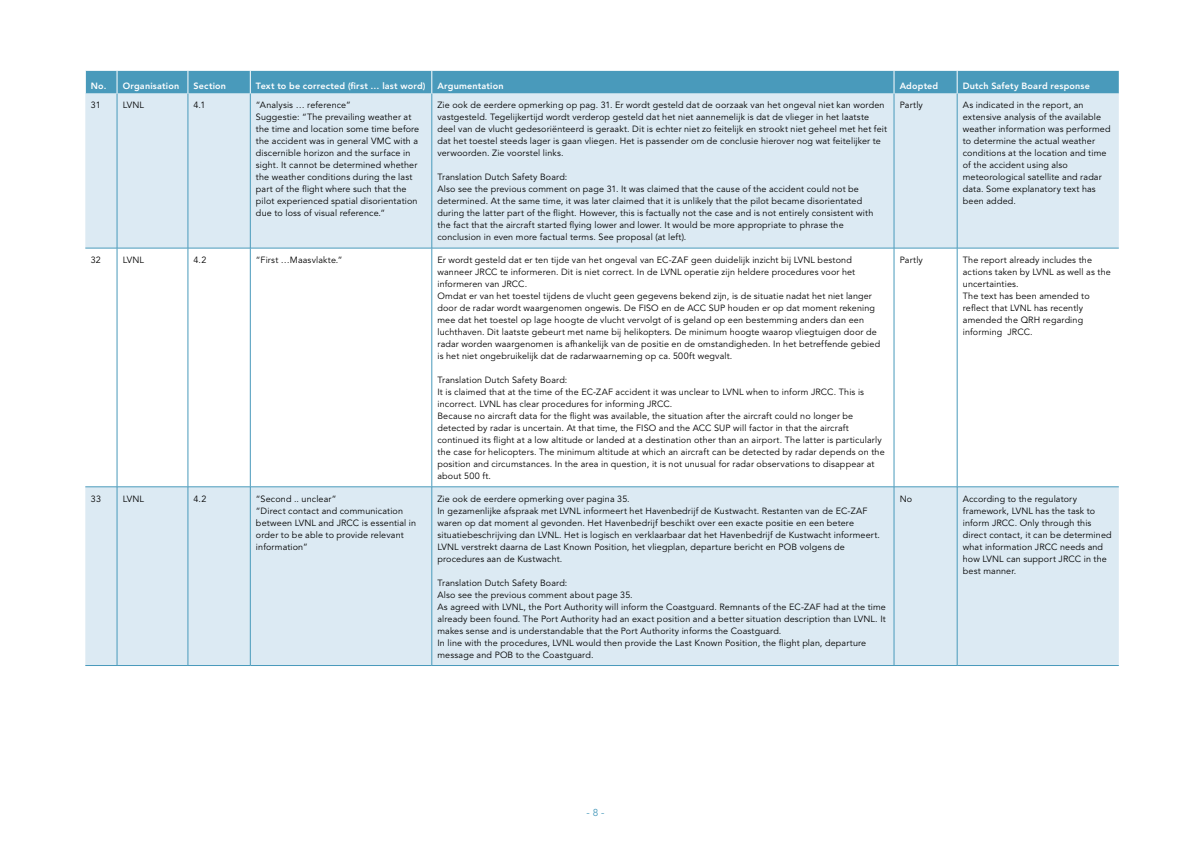
<style>
.page{position:relative;width:1191px;height:842px;background:#fff}
.page>*{position:absolute;margin:0;border:0;box-sizing:border-box;transform-origin:0 0}
.t1{font:10px "Avenir LT Std";color:#499abb}
.Tabel_bodytekst{font:9px/12px "Avenir LT Std";letter-spacing:.015em;color:#000}
.Tabel-kop{font:800 9px "Avenir LT Std";letter-spacing:.02em;color:#fff}
</style>
<div class="page">
<div style="left:85px;top:94px;width:1033px;height:571px;background:#dceaf3"></div>
<svg style="left:85px;top:249px;width:1033px;height:238px"></svg>
<hr style="left:117px;top:94px;width:1px;height:154px;background:#499abb">
<hr style="left:188px;top:94px;width:1px;height:154px;background:#499abb">
<hr style="left:250px;top:94px;width:1px;height:154px;background:#499abb">
<hr style="left:431px;top:94px;width:1px;height:154px;background:#499abb">
<hr style="left:894px;top:94px;width:1px;height:154px;background:#499abb">
<hr style="left:957px;top:94px;width:1px;height:154px;background:#499abb">
<hr style="left:117px;top:248px;width:1px;height:239px;background:#499abb">
<hr style="left:188px;top:248px;width:1px;height:239px;background:#499abb">
<hr style="left:250px;top:248px;width:1px;height:239px;background:#499abb">
<hr style="left:431px;top:248px;width:1px;height:239px;background:#499abb">
<hr style="left:894px;top:248px;width:1px;height:239px;background:#499abb">
<hr style="left:957px;top:248px;width:1px;height:239px;background:#499abb">
<hr style="left:117px;top:487px;width:1px;height:178px;background:#499abb">
<hr style="left:188px;top:487px;width:1px;height:178px;background:#499abb">
<hr style="left:250px;top:487px;width:1px;height:178px;background:#499abb">
<hr style="left:431px;top:487px;width:1px;height:178px;background:#499abb">
<hr style="left:894px;top:487px;width:1px;height:178px;background:#499abb">
<hr style="left:957px;top:487px;width:1px;height:178px;background:#499abb">
<div style="left:85px;top:71px;width:1033px;height:23px;background:#499abb"></div>
<hr style="left:85px;top:248px;width:32px;height:1px;background:#499abb">
<hr style="left:117px;top:248px;width:71px;height:1px;background:#499abb">
<hr style="left:188px;top:248px;width:62px;height:1px;background:#499abb">
<hr style="left:250px;top:248px;width:182px;height:1px;background:#499abb">
<hr style="left:432px;top:248px;width:462px;height:1px;background:#499abb">
<hr style="left:894px;top:248px;width:63px;height:1px;background:#499abb">
<hr style="left:957px;top:248px;width:161px;height:1px;background:#499abb">
<hr style="left:85px;top:487px;width:32px;height:1px;background:#499abb">
<hr style="left:117px;top:487px;width:71px;height:1px;background:#499abb">
<hr style="left:188px;top:487px;width:62px;height:1px;background:#499abb">
<hr style="left:250px;top:487px;width:182px;height:1px;background:#499abb">
<hr style="left:432px;top:487px;width:462px;height:1px;background:#499abb">
<hr style="left:894px;top:487px;width:63px;height:1px;background:#499abb">
<hr style="left:957px;top:487px;width:161px;height:1px;background:#499abb">
<hr style="left:85px;top:665px;width:32px;height:1px;background:#499abb">
<hr style="left:117px;top:665px;width:71px;height:1px;background:#499abb">
<hr style="left:188px;top:665px;width:62px;height:1px;background:#499abb">
<hr style="left:250px;top:665px;width:182px;height:1px;background:#499abb">
<hr style="left:432px;top:665px;width:462px;height:1px;background:#499abb">
<hr style="left:894px;top:665px;width:63px;height:1px;background:#499abb">
<hr style="left:957px;top:665px;width:161px;height:1px;background:#499abb">
<p class="Tabel-kop" style="left:91px;top:81px;width:17px">No.</p>
<p class="Tabel-kop" style="left:123px;top:81px;width:58px">Organisation</p>
<p class="Tabel-kop" style="left:194px;top:81px;width:34px">Section</p>
<p class="Tabel-kop" style="left:256px;top:81px;width:171px">Text to be corrected (first … last word)</p>
<p class="Tabel-kop" style="left:437px;top:81px;width:68px">Argumentation</p>
<p class="Tabel-kop" style="left:899px;top:81px;width:40px">Adopted</p>
<p class="Tabel-kop" style="left:962px;top:81px;width:129px">Dutch Safety Board response</p>
<p class="Tabel_bodytekst" style="left:91px;top:100px;width:11px">31</p>
<p class="Tabel_bodytekst" style="left:123px;top:100px;width:23px">LVNL</p>
<p class="Tabel_bodytekst" style="left:194px;top:100px;width:13px">4.1</p>
<p class="Tabel_bodytekst" style="left:256px;top:100px;width:165px">“Analysis … reference”<br>Suggestie: “The prevailing weather at the time and location some time before the accident was in general VMC with a discernible horizon and the surface in sight. It cannot be determined whether the weather conditions during the last part of the flight where such that the pilot experienced spatial disorientation due to loss of visual reference.“</p>
<p class="Tabel_bodytekst" style="left:437px;top:100px;width:451px">Zie ook de eerdere opmerking op pag. 31. Er wordt gesteld dat de oorzaak van het ongeval niet kan worden vastgesteld. Tegelijkertijd wordt verderop gesteld dat het niet aannemelijk is dat de vlieger in het laatste deel van de vlucht gedesoriënteerd is geraakt. Dit is echter niet zo feitelijk en strookt niet geheel met het feit dat het toestel steeds lager is gaan vliegen. Het is passender om de conclusie hierover nog wat feitelijker te verwoorden. Zie voorstel links.</p>
<p class="Tabel_bodytekst" style="left:899px;top:100px;width:25px">Partly</p>
<p class="Tabel_bodytekst" style="left:962px;top:100px;width:149px">As indicated in the report, an extensive analysis of the available weather information was performed to determine the actual weather conditions at the location and time of the accident using also meteorological satellite and radar data. Some explanatory text has been added.</p>
<p class="Tabel_bodytekst" style="left:437px;top:172px;width:437px">Translation Dutch Safety Board:<br>Also see the previous comment on page 31. It was claimed that the cause of the accident could not be determined. At the same time, it was later claimed that it is unlikely that the pilot became disorientated during the latter part of the flight. However, this is factually not the case and is not entirely consistent with the fact that the aircraft started flying lower and lower. It would be more appropriate to phrase the conclusion in even more factual terms. See proposal (at left).</p>
<p class="Tabel_bodytekst" style="left:91px;top:254px;width:11px">32</p>
<p class="Tabel_bodytekst" style="left:123px;top:254px;width:23px">LVNL</p>
<p class="Tabel_bodytekst" style="left:194px;top:254px;width:14px">4.2</p>
<p class="Tabel_bodytekst" style="left:256px;top:254px;width:88px">“First …Maasvlakte.”</p>
<p class="Tabel_bodytekst" style="left:437px;top:254px;width:444px">Er wordt gesteld dat er ten tijde van het ongeval van EC-ZAF geen duidelijk inzicht bij LVNL bestond wanneer JRCC te informeren. Dit is niet correct. In de LVNL operatie zijn heldere procedures voor het informeren van JRCC.<br>Omdat er van het toestel tijdens de vlucht geen gegevens bekend zijn, is de situatie nadat het niet langer door de radar wordt waargenomen ongewis. De FISO en de ACC SUP houden er op dat moment rekening mee dat het toestel op lage hoogte de vlucht vervolgt of is geland op een bestemming anders dan een luchthaven. Dit laatste gebeurt met name bij helikopters. De minimum hoogte waarop vliegtuigen door de radar worden waargenomen is afhankelijk van de positie en de omstandigheden. In het betreffende gebied is het niet ongebruikelijk dat de radarwaarneming op ca. 500ft wegvalt.</p>
<p class="Tabel_bodytekst" style="left:437px;top:374px;width:449px">Translation Dutch Safety Board:<br>It is claimed that at the time of the EC-ZAF accident it was unclear to LVNL when to inform JRCC. This is incorrect. LVNL has clear procedures for informing JRCC.<br>Because no aircraft data for the flight was available, the situation after the aircraft could no longer be detected by radar is uncertain. At that time, the FISO and the ACC SUP will factor in that the aircraft continued its flight at a low altitude or landed at a destination other than an airport. The latter is particularly the case for helicopters. The minimum altitude at which an aircraft can be detected by radar depends on the position and circumstances. In the area in question, it is not unusual for radar observations to disappear at about 500 ft.</p>
<p class="Tabel_bodytekst" style="left:91px;top:493px;width:12px">33</p>
<p class="Tabel_bodytekst" style="left:123px;top:493px;width:23px">LVNL</p>
<p class="Tabel_bodytekst" style="left:194px;top:493px;width:14px">4.2</p>
<p class="Tabel_bodytekst" style="left:256px;top:493px;width:162px">“Second .. unclear”<br>“Direct contact and communication between LVNL and JRCC is essential in order to be able to provide relevant information”</p>
<p class="Tabel_bodytekst" style="left:437px;top:493px;width:444px">Zie ook de eerdere opmerking over pagina 35.<br>In gezamenlijke afspraak met LVNL informeert het Havenbedrijf de Kustwacht. Restanten van de EC-ZAF waren op dat moment al gevonden. Het Havenbedrijf beschikt over een exacte positie en een betere situatiebeschrijving dan LVNL. Het is logisch en verklaarbaar dat het Havenbedrijf de Kustwacht informeert.<br>LVNL verstrekt daarna de Last Known Position, het vliegplan, departure bericht en POB volgens de procedures aan de Kustwacht.</p>
<p class="Tabel_bodytekst" style="left:437px;top:577px;width:450px">Translation Dutch Safety Board:<br>Also see the previous comment about page 35.<br>As agreed with LVNL, the Port Authority will inform the Coastguard. Remnants of the EC-ZAF had at the time already been found. The Port Authority had an exact position and a better situation description than LVNL. It makes sense and is understandable that the Port Authority informs the Coastguard.<br>In line with the procedures, LVNL would then provide the Last Known Position, the flight plan, departure message and POB to the Coastguard.</p>
<p class="Tabel_bodytekst" style="left:899px;top:254px;width:25px">Partly</p>
<p class="Tabel_bodytekst" style="left:962px;top:254px;width:149px">The report already includes the actions taken by LVNL as well as the uncertainties.<br>The text has been amended to reflect that LVNL has recently amended the QRH regarding informing JRCC.</p>
<p class="Tabel_bodytekst" style="left:899px;top:493px;width:14px">No</p>
<p class="Tabel_bodytekst" style="left:962px;top:493px;width:150px">According to the regulatory framework, LVNL has the task to inform JRCC. Only through this direct contact, it can be determined what information JRCC needs and how LVNL can support JRCC in the best manner.</p>
<p class="t1" style="left:586px;top:807px;width:20px">- 8 -</p>
</div>
